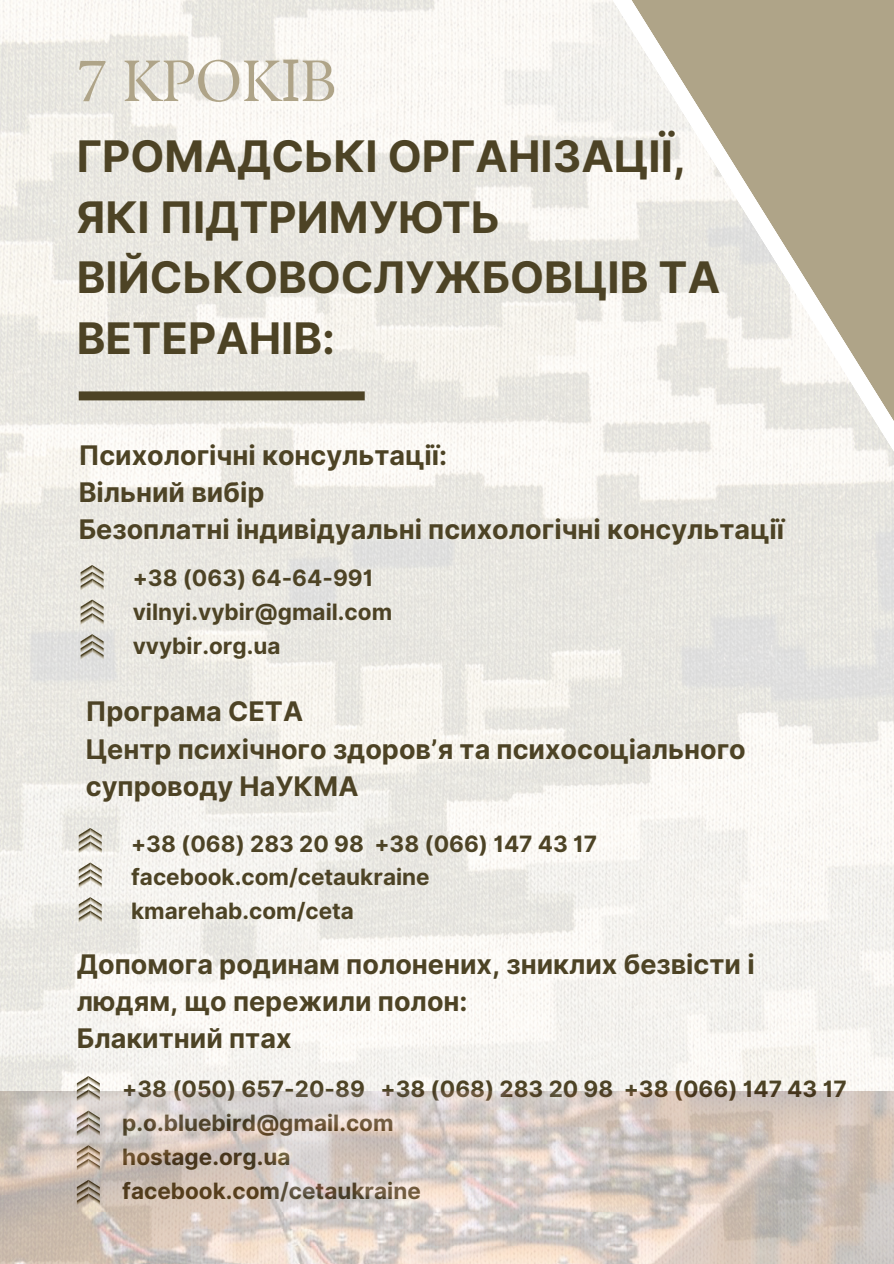
<style>
.page{position:relative;width:894px;height:1264px;background:#fff}
.page>*{position:absolute;margin:0;border:0;box-sizing:border-box;transform-origin:0 0}
.t1{font:57.9px "TY Serif D";color:#afa488}
.t2{font:700 43.5px/60.8px "Inter";color:#4d4325}
.t3{font:700 27px/37.2px "Inter";color:#4d4325}
.t4{font:700 22.5px/33.8px "Inter";color:#4d4325}
.s1{font-family:"Noto Sans"}
</style>
<div class="page">
<img style="left:0;top:0;width:893px;height:1091px">
<div style="left:79px;top:391px;width:285px;height:9px;background:#4d4325"></div>
<svg style="left:571px;top:0;width:18px;height:510px"></svg>
<svg style="left:81px;top:565px;width:22px;height:25px"></svg>
<svg style="left:81px;top:599px;width:22px;height:26px"></svg>
<svg style="left:81px;top:634px;width:22px;height:25px"></svg>
<svg style="left:79px;top:828px;width:22px;height:25px"></svg>
<svg style="left:79px;top:862px;width:22px;height:26px"></svg>
<svg style="left:79px;top:897px;width:22px;height:25px"></svg>
<svg style="left:77px;top:1076px;width:22px;height:15px"></svg>
<img style="left:0;top:1091px;width:893px;height:172px">
<div style="left:601px;top:528px;width:292px;height:39px;background:#e7e6e0"></div>
<svg style="left:589px;top:0;width:304px;height:528px"></svg>
<h1 class="t1" style="left:77px;top:41px;width:261px">7 КРОК<span class="s1">І</span>В</h1>
<h2 class="t2" style="left:77px;top:127px;width:644px">ГРОМАДСЬКІ ОРГАНІЗАЦІЇ,<br>ЯКІ ПІДТРИМУЮТЬ<br>ВІЙСЬКОВОСЛУЖБОВЦІВ ТА<br>ВЕТЕРАНІВ:</h2>
<p class="t3" style="left:79px;top:437px;width:706px">Психологічні консультації:<br>Вільний вибір<br>Безоплатні індивідуальні психологічні консультації</p>
<p class="t4" style="left:133px;top:561px;width:261px">+38 (063) 64-64-991 vilnyi.vybir@gmail.com vvybir.org.ua</p>
<p class="t3" style="left:86px;top:693px;width:661px">Програма СЕТА<br>Центр психічного здоров’я та психосоціального супроводу НаУКМА</p>
<p class="t4" style="left:131px;top:827px;width:467px">+38 (068) 283 20 98 +38 (066) 147 43 17 facebook.com/cetaukraine kmarehab.com/ceta</p>
<p class="t3" style="left:77px;top:946px;width:679px">Допомога родинам полонених, зниклих безвісти і людям, що пережили полон:<br>Блакитний птах</p>
<p class="t4" style="left:122px;top:1072px;width:725px">+38 (050) 657-20-89 +38 (068) 283 20 98 +38 (066) 147 43 17 p.o.bluebird@gmail.com<br>hostage.org.ua<br>facebook.com/cetaukraine</p>
</div>
